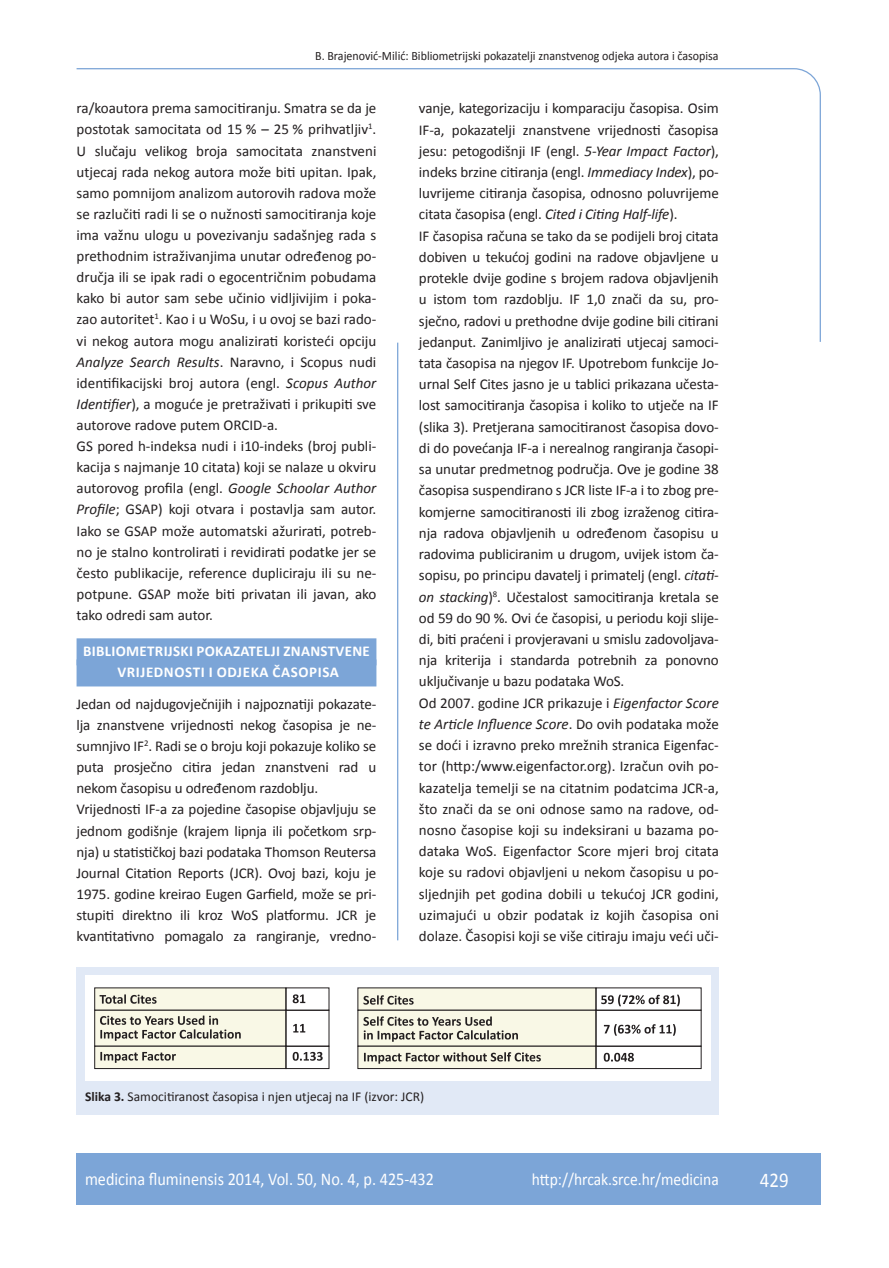
<style>
.page{position:relative;width:889px;height:1268px;background:#fff}
.page>*{position:absolute;margin:0;border:0;box-sizing:border-box;transform-origin:0 0}
.t1{font:21px "Calibri";color:#fff;scale:.9 1}
.t2{font:18px "Calibri";color:#fff;scale:.9 1}
.t3{font:17.25px "Calibri";color:#fff;scale:.9 1}
.t4{font:15px/21.1px "Calibri";letter-spacing:-.01em;color:#231f20}
.t5{font:700 15px/21.1px "Calibri";letter-spacing:.02em;color:#fff;text-align:center}
.t6{font:13.5px "Calibri";color:#231f20}
.t7{font:12.75px "Calibri";color:#231f20;scale:.94 1}
.s1{font-style:italic}
.s2{font-weight:700}
</style>
<div class="page">
<svg style="left:76px;top:68px;width:745px;height:275px"></svg>
<hr style="left:397px;top:342px;width:1px;height:598px;background:#7ca5d7">
<div style="left:77px;top:1152px;width:744px;height:51px;background:#7ca5d7"></div>
<div style="left:77px;top:638px;width:299px;height:27px;background:#7ca5d7"></div>
<div style="left:77px;top:659px;width:299px;height:27px;background:#7ca5d7"></div>
<div style="left:77px;top:966px;width:642px;height:148px;background:#e1e9f6"></div>
<div style="left:85px;top:975px;width:626px;height:105px;background:#fff"></div>
<div style="left:94px;top:987px;width:192px;height:23px;background:#f9f8e6"></div>
<div style="left:94px;top:1009px;width:192px;height:37px;background:#f9f8e6;border:1px solid #231f20"></div>
<div style="left:94px;top:1045px;width:192px;height:23px;background:#f9f8e6;border:1px solid #231f20"></div>
<svg style="left:100px;top:994px;width:57px;height:9px"></svg>
<svg style="left:100px;top:1015px;width:141px;height:25px"></svg>
<svg style="left:100px;top:1051px;width:76px;height:11px"></svg>
<svg style="left:285px;top:987px;width:417px;height:82px"></svg>
<p class="t7" style="left:315px;top:47px;width:431px">B. Brajenović-Milić: Bibliometrijski pokazatelji znanstvenog odjeka autora i časopisa</p>
<p class="t4" style="left:77px;top:97px;width:301px">ra/koautora prema samocitiranju. Smatra se da je postotak samocitata od 15 % – 25 % prihvatljiv<sup>1</sup>.<br>U slučaju velikog broja samocitata znanstveni utjecaj rada nekog autora može biti upitan. Ipak, samo pomnijom analizom autorovih radova može se razlučiti radi li se o nužnosti samocitiranja koje ima važnu ulogu u povezivanju sadašnjeg rada s prethodnim istraživanjima unutar određenog po&shy;dručja ili se ipak radi o egocentričnim pobudama kako bi autor sam sebe učinio vidljivijim i poka&shy;zao autoritet<sup>1</sup>. Kao i u WoSu, i u ovoj se bazi rado&shy;vi nekog autora mogu analizirati koristeći opciju <span class="s1">Analyze Search Results</span>. Naravno, i Scopus nudi identifikacijski broj autora (engl. <span class="s1">Scopus Author Identifier</span>), a moguće je pretraživati i prikupiti sve autorove radove putem ORCID-a.<br>GS pored h-indeksa nudi i i10-indeks (broj publi&shy;kacija s najmanje 10 citata) koji se nalaze u okviru autorovog profila (engl. <span class="s1">Google Schoolar Author Profile</span>; GSAP) koji otvara i postavlja sam autor.<br>Iako se GSAP može automatski ažurirati, potreb&shy;no je stalno kontrolirati i revidirati podatke jer se često publikacije, reference dupliciraju ili su ne&shy;potpune. GSAP može biti privatan ili javan, ako tako odredi sam autor.</p>
<p class="t5" style="left:83px;top:639px;width:288px">BIBLIOMETRIJSKI POKAZATELJI ZNANSTVENE<br>VRIJEDNOSTI I ODJEKA ČASOPISA</p>
<p class="t4" style="left:77px;top:692px;width:301px">Jedan od najdugovječnijih i najpoznatiji pokazate&shy;lja znanstvene vrijednosti nekog časopisa je ne&shy;sumnjivo IF<sup>2</sup>. Radi se o broju koji pokazuje koliko se puta prosječno citira jedan znanstveni rad u nekom časopisu u određenom razdoblju.<br>Vrijednosti IF-a za pojedine časopise objavljuju se jednom godišnje (krajem lipnja ili početkom srp&shy;nja) u statističkoj bazi podataka Thomson Reutersa Journal Citation Reports (JCR). Ovoj bazi, koju je 1975. godine kreirao Eugen Garfield, može se pri&shy;stupiti direktno ili kroz WoS platformu. JCR je kvantitativno pomagalo za rangiranje, vredno-</p>
<p class="t4" style="left:419px;top:97px;width:301px">vanje, kategorizaciju i komparaciju časopisa. Osim IF-a, pokazatelji znanstvene vrijednosti časopisa jesu: petogodišnji IF (engl. <span class="s1">5-Year Impact Factor</span>), indeks brzine citiranja (engl. <span class="s1">Immediacy Index</span>), po&shy;luvrijeme citiranja časopisa, odnosno poluvrijeme citata časopisa (engl. <span class="s1">Cited i Citing Half-life</span>).<br>IF časopisa računa se tako da se podijeli broj citata dobiven u tekućoj godini na radove objavljene u protekle dvije godine s brojem radova objavljenih u istom tom razdoblju. IF 1,0 znači da su, pro&shy;sječno, radovi u prethodne dvije godine bili citirani jedanput. Zanimljivo je analizirati utjecaj samoci&shy;tata časopisa na njegov IF. Upotrebom funkcije Jo&shy;urnal Self Cites jasno je u tablici prikazana učesta&shy;lost samocitiranja časopisa i koliko to utječe na IF (slika 3). Pretjerana samocitiranost časopisa dovo&shy;di do povećanja IF-a i nerealnog rangiranja časopi&shy;sa unutar predmetnog područja. Ove je godine 38 časopisa suspendirano s JCR liste IF-a i to zbog pre&shy;komjerne samocitiranosti ili zbog izraženog citira&shy;nja radova objavljenih u određenom časopisu u radovima publiciranim u drugom, uvijek istom ča&shy;sopisu, po principu davatelj i primatelj (engl. <span class="s1">citati&shy;on stacking</span>)<sup>8</sup>. Učestalost samocitiranja kretala se od 59 do 90 %. Ovi će časopisi, u periodu koji slije&shy;di, biti praćeni i provjeravani u smislu zadovoljava&shy;nja kriterija i standarda potrebnih za ponovno uključivanje u bazu podataka WoS.<br>Od 2007. godine JCR prikazuje i <span class="s1">Eigenfactor Score te Article Influence Score</span>. Do ovih podataka može se doći i izravno preko mrežnih stranica Eigenfac&shy;tor (http:/www.eigenfactor.org). Izračun ovih po&shy;kazatelja temelji se na citatnim podatcima JCR-a, što znači da se oni odnose samo na radove, od&shy;nosno časopise koji su indeksirani u bazama po&shy;dataka WoS. Eigenfactor Score mjeri broj citata koje su radovi objavljeni u nekom časopisu u po&shy;sljednjih pet godina dobili u tekućoj JCR godini, uzimajući u obzir podatak iz kojih časopisa oni dolaze. Časopisi koji se više citiraju imaju veći uči-</p>
<p class="t6" style="left:85px;top:1088px;width:341px"><span class="s2">Slika 3.</span> Samocitiranost časopisa i njen utjecaj na IF (izvor: JCR)</p>
<p class="t2" style="left:85px;top:1167px;width:389px">medicina fluminensis 2014, Vol. 50, No. 4, p. 425-432</p>
<p class="t3" style="left:532px;top:1168px;width:209px">http://hrcak.srce.hr/medicina</p>
<h1 class="t1" style="left:760px;top:1166px;width:33px">429</h1>
</div>
